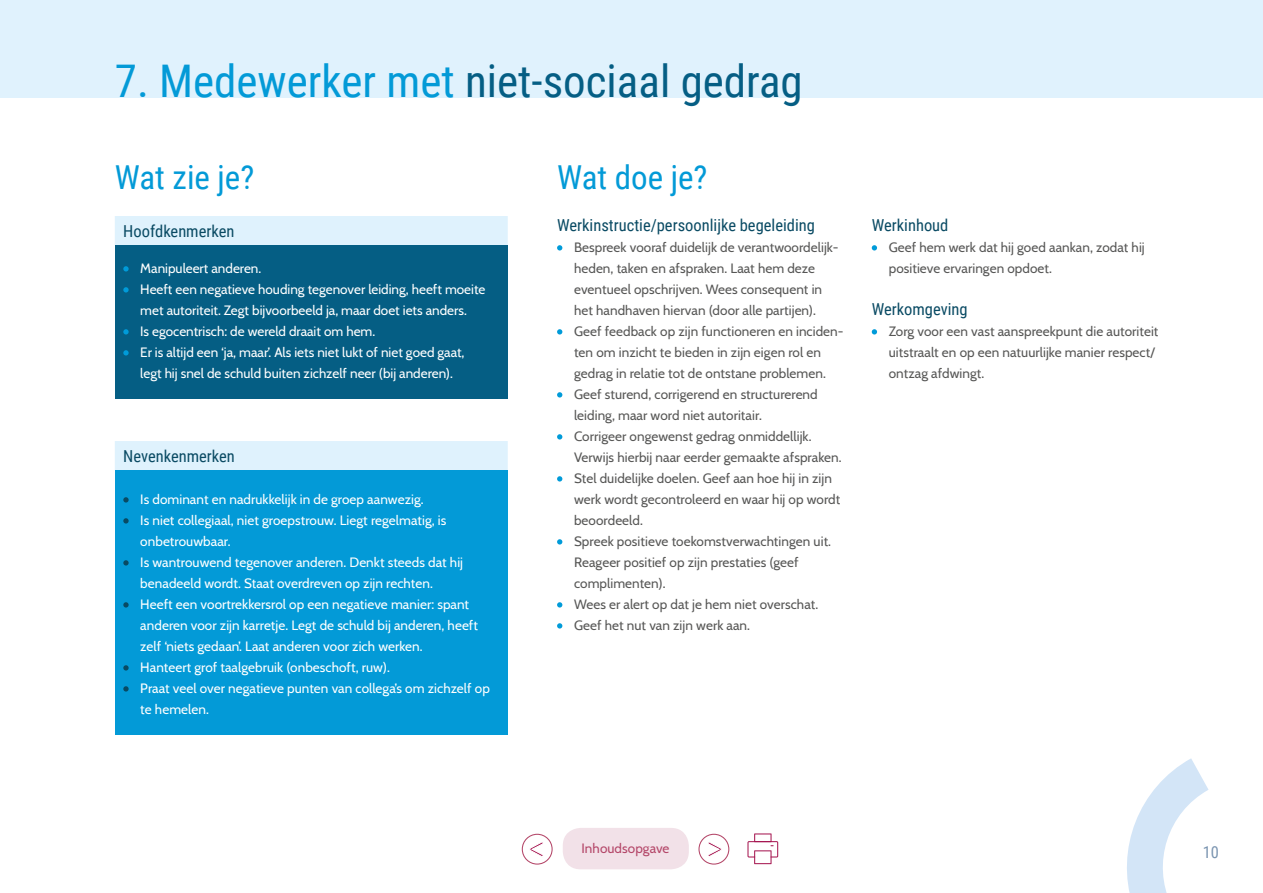
<style>
.page{position:relative;width:1263px;height:893px;background:#fff}
.page>*{position:absolute;margin:0;border:0;box-sizing:border-box;transform-origin:0 0}
.t1{font:45px "Roboto Condensed";color:#055e84}
.t2{font:33px "Roboto Condensed";color:#039ad7}
.t3{font:16.5px "Roboto Condensed";color:#094a63}
.t4{font:16.5px "Roboto Condensed";color:#7b95b1}
.t5{font:13.5px/21px "Cabin";letter-spacing:.005em;color:#575756}
.t6{font:13.5px/21px "Cabin";color:#fff}
.t7{font:13.5px "Cabin";letter-spacing:.005em;color:#b44769}
.s1{color:#039ad7}
</style>
<div class="page">
<div style="left:0;top:0;width:1263px;height:98px;background:#e0f2fd"></div>
<svg style="left:1127px;top:758px;width:81px;height:135px"></svg>
<div style="left:563px;top:828px;width:126px;height:41px;background:#f2e1e8;border-radius:18px"></div>
<svg style="left:708px;top:842px;width:14px;height:14px"></svg>
<div style="left:698px;top:834px;width:31px;height:31px;border:1px solid #b44769;border-radius:50%"></div>
<svg style="left:530px;top:842px;width:13px;height:14px"></svg>
<div style="left:522px;top:834px;width:31px;height:31px;border:1px solid #b44769;border-radius:50%"></div>
<svg style="left:115px;top:216px;width:393px;height:254px;fill:#dff2fd"></svg>
<div style="left:115px;top:245px;width:393px;height:154px;background:#055e84"></div>
<div style="left:115px;top:470px;width:393px;height:265px;background:#039ad7"></div>
<svg style="left:123px;top:266px;width:6px;height:6px"></svg>
<svg style="left:123px;top:287px;width:6px;height:6px"></svg>
<svg style="left:123px;top:329px;width:6px;height:6px"></svg>
<svg style="left:123px;top:350px;width:6px;height:6px"></svg>
<svg style="left:123px;top:497px;width:6px;height:6px"></svg>
<svg style="left:123px;top:518px;width:6px;height:6px"></svg>
<svg style="left:123px;top:560px;width:6px;height:6px"></svg>
<svg style="left:123px;top:602px;width:6px;height:6px"></svg>
<svg style="left:123px;top:665px;width:6px;height:6px"></svg>
<svg style="left:123px;top:686px;width:6px;height:6px"></svg>
<svg style="left:557px;top:245px;width:5px;height:6px"></svg>
<svg style="left:557px;top:329px;width:5px;height:6px"></svg>
<svg style="left:557px;top:392px;width:5px;height:6px"></svg>
<svg style="left:557px;top:434px;width:5px;height:6px"></svg>
<svg style="left:557px;top:476px;width:5px;height:6px"></svg>
<svg style="left:557px;top:539px;width:5px;height:6px"></svg>
<svg style="left:557px;top:602px;width:5px;height:6px"></svg>
<svg style="left:557px;top:623px;width:5px;height:6px"></svg>
<svg style="left:872px;top:245px;width:5px;height:6px"></svg>
<svg style="left:872px;top:329px;width:5px;height:6px"></svg>
<svg style="left:747px;top:833px;width:31px;height:31px"></svg>
<h1 class="t1" style="left:115px;top:49px;width:689px"><span class="s1">7. Medewerker met</span> niet-sociaal gedrag</h1>
<h2 class="t2" style="left:115px;top:154px;width:141px">Wat zie je?</h2>
<p class="t3" style="left:123px;top:219px;width:113px">Hoofdkenmerken</p>
<p class="t6" style="left:140px;top:257px;width:347px">Manipuleert anderen.<br>Heeft een negatieve houding tegenover leiding, heeft moeite met autoriteit. Zegt bijvoorbeeld ja, maar doet iets anders.<br>Is egocentrisch: de wereld draait om hem.<br>Er is altijd een ‘ja, maar’. Als iets niet lukt of niet goed gaat, legt hij snel de schuld buiten zichzelf neer (bij anderen).</p>
<p class="t3" style="left:123px;top:444px;width:113px">Nevenkenmerken</p>
<p class="t6" style="left:140px;top:488px;width:351px">Is dominant en nadrukkelijk in de groep aanwezig.<br>Is niet collegiaal, niet groepstrouw. Liegt regelmatig, is onbetrouwbaar.<br>Is wantrouwend tegenover anderen. Denkt steeds dat hij benadeeld wordt. Staat overdreven op zijn rechten.<br>Heeft een voortrekkersrol op een negatieve manier: spant anderen voor zijn karretje. Legt de schuld bij anderen, heeft zelf ‘niets gedaan’. Laat anderen voor zich werken.<br>Hanteert grof taalgebruik (onbeschoft, ruw).<br>Praat veel over negatieve punten van collega’s om zichzelf op te hemelen.</p>
<h2 class="t2" style="left:557px;top:154px;width:152px">Wat doe je?</h2>
<p class="t3" style="left:557px;top:214px;width:259px">Werkinstructie/persoonlijke begeleiding</p>
<p class="t5" style="left:574px;top:236px;width:271px">Bespreek vooraf duidelijk de verantwoordelijk&shy;heden, taken en afspraken. Laat hem deze eventueel opschrijven. Wees consequent in het handhaven hiervan (door alle partijen).<br>Geef feedback op zijn functioneren en inciden&shy;ten om inzicht te bieden in zijn eigen rol en gedrag in relatie tot de ontstane problemen.<br>Geef sturend, corrigerend en structurerend leiding, maar word niet autoritair.<br>Corrigeer ongewenst gedrag onmiddellijk.<br>Verwijs hierbij naar eerder gemaakte afspraken.<br>Stel duidelijke doelen. Geef aan hoe hij in zijn werk wordt gecontroleerd en waar hij op wordt beoordeeld.<br>Spreek positieve toekomstverwachtingen uit.<br>Reageer positief op zijn prestaties (geef complimenten).<br>Wees er alert op dat je hem niet overschat.<br>Geef het nut van zijn werk aan.</p>
<p class="t3" style="left:872px;top:214px;width:78px">Werkinhoud</p>
<p class="t5" style="left:889px;top:236px;width:257px">Geef hem werk dat hij goed aankan, zodat hij positieve ervaringen opdoet.</p>
<p class="t3" style="left:872px;top:298px;width:97px">Werkomgeving</p>
<p class="t5" style="left:889px;top:320px;width:271px">Zorg voor een vast aanspreekpunt die autoriteit uitstraalt en op een natuurlijke manier respect/ ontzag afdwingt.</p>
<p class="t7" style="left:582px;top:838px;width:89px">Inhoudsopgave</p>
<p class="t4" style="left:1203px;top:840px;width:18px">10</p>
</div>
